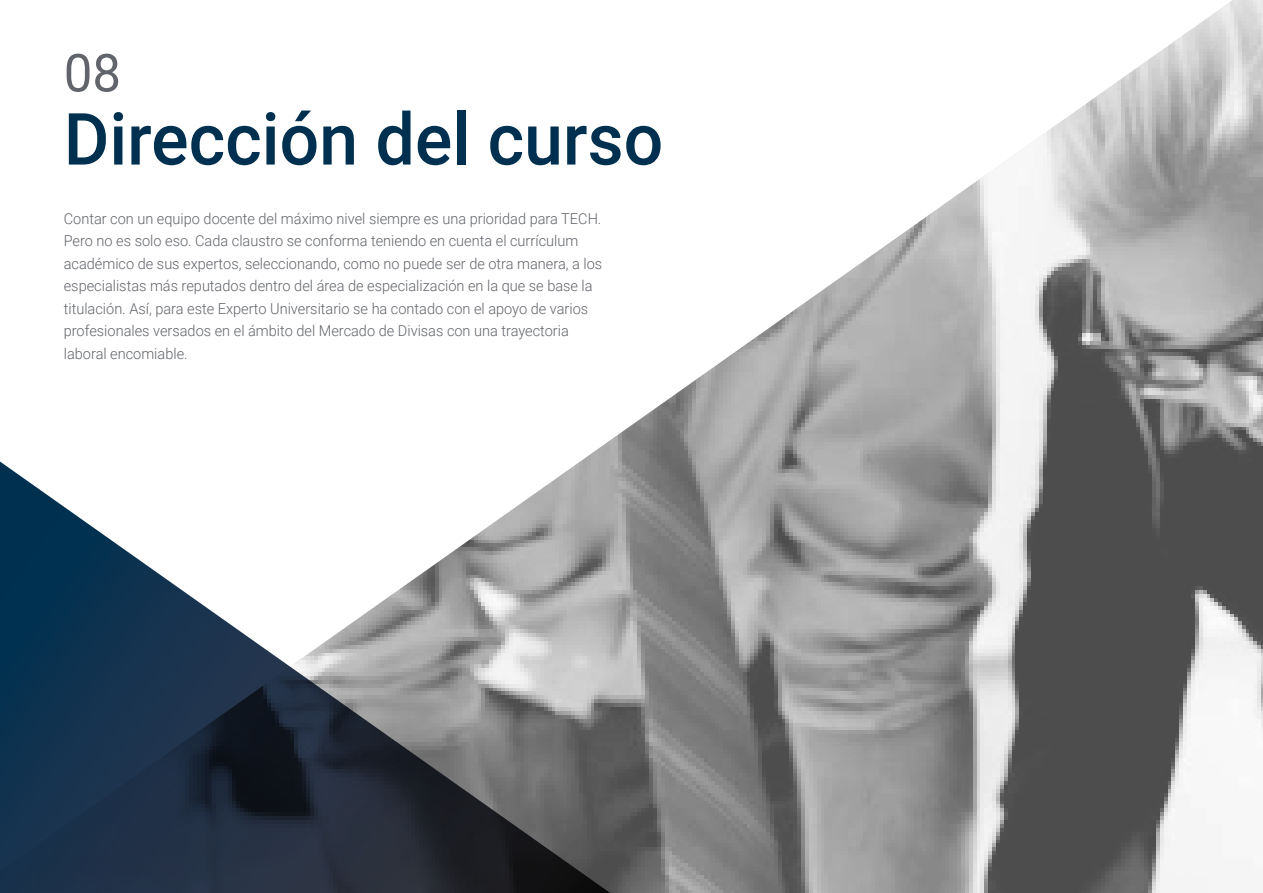
<style>
.page{position:relative;width:1263px;height:893px;background:#fff}
.page>*{position:absolute;margin:0;border:0;box-sizing:border-box;transform-origin:0 0}
.t1{font:500 72px "Roboto";color:#003050}
.t2{font:52.5px "Roboto";color:#61646a}
.t3{font:300 15px/22.5px "Roboto";color:#61646a}
</style>
<div class="page">
<img style="left:602px;top:0;width:661px;height:893px">
<svg style="left:0;top:446px;width:640px;height:447px"></svg>
<h2 class="t2" style="left:64px;top:36px;width:59px">08</h2>
<h1 class="t1" style="left:64px;top:89px;width:601px">Dirección del curso</h1>
<p class="t3" style="left:64px;top:207px;width:540px">Contar con un equipo docente del máximo nivel siempre es una prioridad para TECH.<br>Pero no es solo eso. Cada claustro se conforma teniendo en cuenta el currículum académico de sus expertos, seleccionando, como no puede ser de otra manera, a los especialistas más reputados dentro del área de especialización en la que se base la titulación. Así, para este Experto Universitario se ha contado con el apoyo de varios profesionales versados en el ámbito del Mercado de Divisas con una trayectoria laboral encomiable.</p>
</div>
